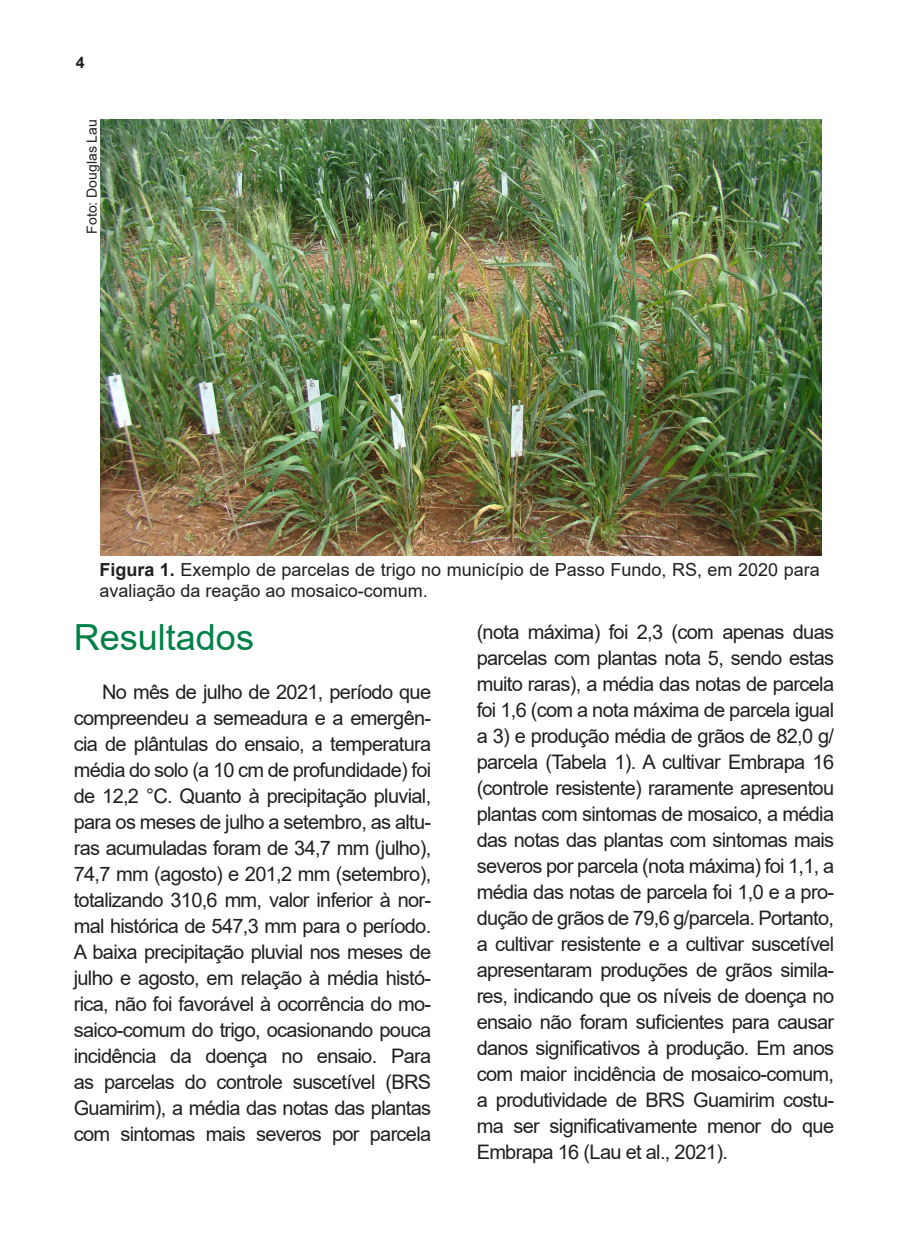
<style>
.page{position:relative;width:908px;height:1248px;background:#fff}
.page>*{position:absolute;margin:0;border:0;box-sizing:border-box;transform-origin:0 0}
.TITULO_1{font:36px "Arial";color:#007f46}
.MIOLO{font:20px/26px "Arial";letter-spacing:-.035em;color:#231f20;text-align:justify}
.FIGURA_LEGENDA{font:18px/21.6px "Arial";color:#231f20}
.t1{font:700 16px "Arial";color:#231f20}
.CREDITO_FOTO{font:14px "Arial";color:#231f20}
.s1{font-weight:700}
</style>
<div class="page">
<img style="left:101px;top:119px;width:719px;height:437px">
<p class="t1" style="left:76px;top:51px;width:10px">4</p>
<p class="CREDITO_FOTO" style="left:82px;top:233px;width:116px;rotate:-90deg">Foto: Douglas Lau</p>
<p class="FIGURA_LEGENDA" style="left:99px;top:558px;width:721px"><span class="s1">Figura 1.</span> Exemplo de parcelas de trigo no município de Passo Fundo, RS, em 2020 para avaliação da reação ao mosaico-comum.</p>
<p class="TITULO_1" style="left:74px;top:612px;width:182px">Resultados</p>
<p class="MIOLO" style="left:74px;top:678px;width:359px;text-indent:28px">No mês de julho de 2021, período que compreendeu a semeadura e a emergên&shy;cia de plântulas do ensaio, a temperatura média do solo (a 10 cm de profundidade) foi de 12,2 °C. Quanto à precipitação pluvial, para os meses de julho a setembro, as altu&shy;ras acumuladas foram de 34,7 mm (julho), 74,7 mm (agosto) e 201,2 mm (setembro), totalizando 310,6 mm, valor inferior à nor&shy;mal histórica de 547,3 mm para o período.<br>A baixa precipitação pluvial nos meses de julho e agosto, em relação à média histó&shy;rica, não foi favorável à ocorrência do mo&shy;saico-comum do trigo, ocasionando pouca incidência da doença no ensaio. Para as parcelas do controle suscetível (BRS Guamirim), a média das notas das plantas com sintomas mais severos por parcela</p>
<p class="MIOLO" style="left:476px;top:618px;width:359px">(nota máxima) foi 2,3 (com apenas duas parcelas com plantas nota 5, sendo estas muito raras), a média das notas de parcela foi 1,6 (com a nota máxima de parcela igual a 3) e produção média de grãos de 82,0 g/ parcela (Tabela 1). A cultivar Embrapa 16 (controle resistente) raramente apresentou plantas com sintomas de mosaico, a média das notas das plantas com sintomas mais severos por parcela (nota máxima) foi 1,1, a média das notas de parcela foi 1,0 e a pro&shy;dução de grãos de 79,6 g/parcela. Portanto, a cultivar resistente e a cultivar suscetível apresentaram produções de grãos simila&shy;res, indicando que os níveis de doença no ensaio não foram suficientes para causar danos significativos à produção. Em anos com maior incidência de mosaico-comum, a produtividade de BRS Guamirim costu&shy;ma ser significativamente menor do que Embrapa 16 (Lau et al., 2021).</p>
</div>
